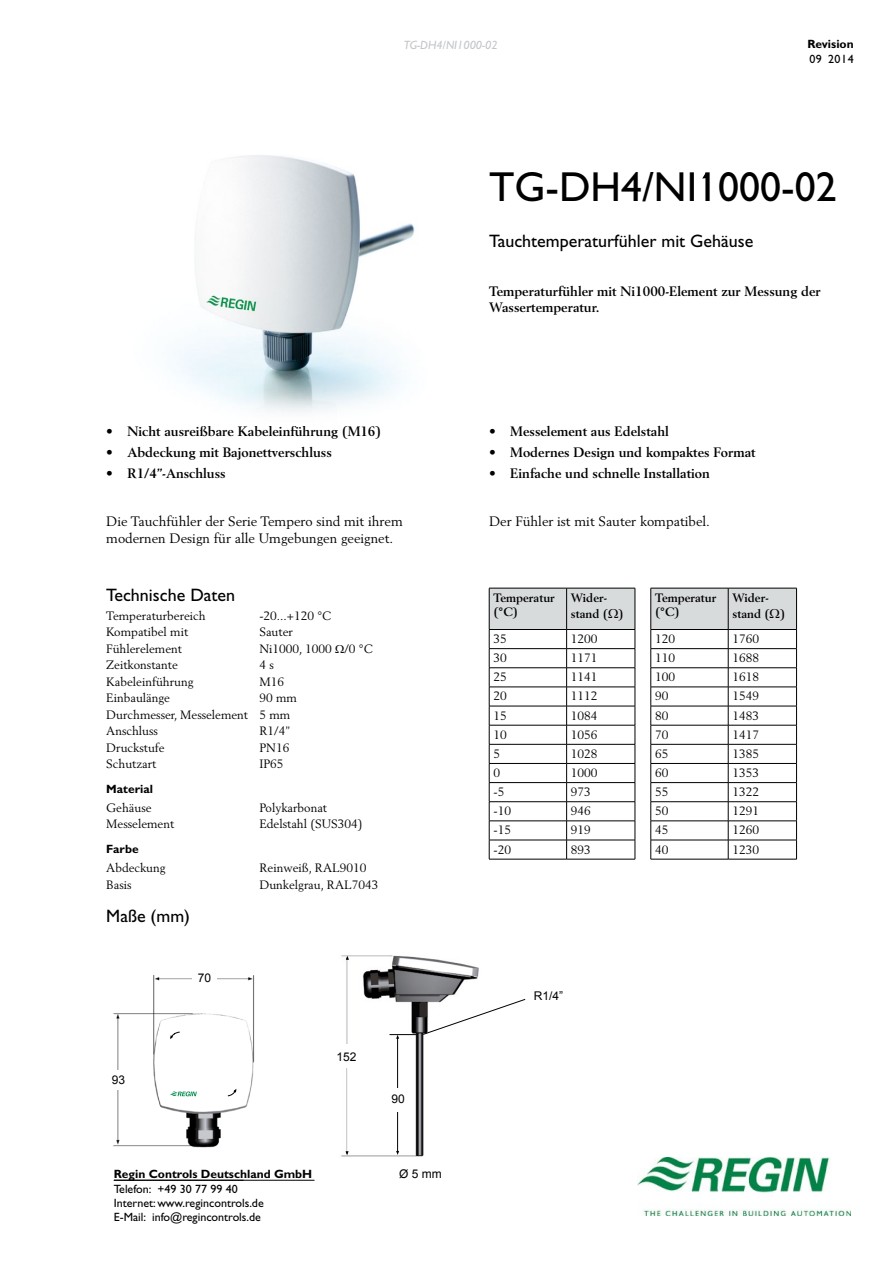
<style>
.page{position:relative;width:893px;height:1263px;background:#fff}
.page>*{position:absolute;margin:0;border:0;box-sizing:border-box;transform-origin:0 0}
.H_gill{font:42px "Gill Sans";color:#000}
.H_gill_mid{font:18px "Gill Sans";color:#000}
.Table_Body{font:18px "Gill Sans";color:#000}
.body_2_tab{font:18px "Gill Sans";color:#000}
.H_berling_small_bold{font:700 13.5px/15.8px "Berling";color:#000}
.body{font:13.5px/16.5px "Berling";color:#000}
.body_2_tab-2{font:12px "Berling";color:#000}
.body-2{font:12px "Berling";color:#000}
.t1{font:12px/14.4px "Gill Sans";color:#000}
.berling_bold_small{font:700 12px/14.4px "Berling";color:#000}
.H_gill_bold_small{font:700 12px "Gill Sans";color:#000}
.body_2_tab-3{font:12px "Arial";color:#000}
.t2{font:italic 12px "Gill Sans";color:#c3c5c8}
.t3{font:6.75px "Gill Sans";color:#000}
</style>
<div class="page">
<img style="left:638px;top:1158px;width:213px;height:58px">
<hr style="left:114px;top:1180px;width:200px;height:1px;background:#000">
<img style="left:341px;top:955px;width:138px;height:202px">
<img style="left:113px;top:975px;width:142px;height:173px">
<div style="left:104px;top:1070px;width:27px;height:20px;background:#fff"></div>
<div style="left:192px;top:968px;width:25px;height:20px;background:#fff"></div>
<svg style="left:170px;top:1091px;width:27px;height:5px"></svg>
<svg style="left:170px;top:1031px;width:11px;height:9px"></svg>
<svg style="left:227px;top:1088px;width:10px;height:9px"></svg>
<svg style="left:423px;top:999px;width:103px;height:36px"></svg>
<hr style="left:397px;top:1037px;width:1px;height:115px;background:#000">
<svg style="left:346px;top:1151px;width:3px;height:4px"></svg>
<svg style="left:389px;top:1034px;width:27px;height:5px"></svg>
<svg style="left:346px;top:956px;width:3px;height:4px"></svg>
<svg style="left:702px;top:172px;width:7px;height:7px"></svg>
<hr style="left:489px;top:859px;width:78px;height:1px;background:#000">
<hr style="left:567px;top:859px;width:68px;height:1px;background:#000">
<hr style="left:651px;top:859px;width:77px;height:1px;background:#000">
<hr style="left:728px;top:859px;width:69px;height:1px;background:#000">
<div style="left:333px;top:1044px;width:29px;height:24px;background:#fff"></div>
<div style="left:383px;top:1088px;width:29px;height:24px;background:#fff"></div>
<img style="left:174px;top:155px;width:241px;height:257px">
<svg style="left:489px;top:588px;width:147px;height:271px"></svg>
<svg style="left:650px;top:588px;width:147px;height:271px"></svg>
<p class="t2" style="left:404px;top:39px;width:95px">TG-DH4/NI1000-02</p>
<p class="H_gill_bold_small" style="left:807px;top:37px;width:48px">Revision</p>
<p class="t1" style="left:809px;top:51px;width:46px">09 2014</p>
<p class="H_gill" style="left:489px;top:163px;width:349px">TG-DH4/NI1000-02</p>
<p class="H_gill_mid" style="left:489px;top:231px;width:266px">Tauchtemperaturfühler mit Gehäuse</p>
<p class="H_berling_small_bold" style="left:106px;top:424px;width:276px">• Nicht ausreißbare Kabeleinführung (M16)</p>
<p class="H_berling_small_bold" style="left:106px;top:445px;width:227px">• Abdeckung mit Bajonettverschluss</p>
<p class="H_berling_small_bold" style="left:106px;top:465px;width:121px">• R1/4”-Anschluss</p>
<p class="H_berling_small_bold" style="left:489px;top:283px;width:333px">Temperaturfühler mit Ni1000-Element zur Messung der<br>Wassertemperatur.</p>
<p class="H_berling_small_bold" style="left:489px;top:424px;width:181px">• Messelement aus Edelstahl</p>
<p class="H_berling_small_bold" style="left:489px;top:445px;width:268px">• Modernes Design und kompaktes Format</p>
<p class="H_berling_small_bold" style="left:489px;top:465px;width:222px">• Einfache und schnelle Installation</p>
<p class="body" style="left:106px;top:513px;width:298px">Die Tauchfühler der Serie Tempero sind mit ihrem modernen Design für alle Umgebungen geeignet.</p>
<p class="body" style="left:489px;top:513px;width:222px">Der Fühler ist mit Sauter kompatibel.</p>
<p class="Table_Body" style="left:106px;top:585px;width:130px">Technische Daten</p>
<p class="body_2_tab-2" style="left:106px;top:608px;width:101px">Temperaturbereich</p>
<p class="body_2_tab-2" style="left:259px;top:608px;width:74px">-20...+120 °C</p>
<p class="body_2_tab-2" style="left:106px;top:625px;width:84px">Kompatibel mit</p>
<p class="body_2_tab-2" style="left:259px;top:625px;width:35px">Sauter</p>
<p class="body_2_tab-2" style="left:106px;top:641px;width:77px">Fühlerelement</p>
<p class="body_2_tab-2" style="left:259px;top:641px;width:115px">Ni1000, 1000 /0 °C</p>
<p class="body_2_tab-2" style="left:106px;top:658px;width:73px">Zeitkonstante</p>
<p class="body_2_tab-2" style="left:259px;top:658px;width:16px">4 s</p>
<p class="body_2_tab-2" style="left:106px;top:674px;width:89px">Kabeleinführung</p>
<p class="body_2_tab-2" style="left:259px;top:674px;width:26px">M16</p>
<p class="body_2_tab-2" style="left:106px;top:691px;width:65px">Einbaulänge</p>
<p class="body_2_tab-2" style="left:259px;top:691px;width:39px">90 mm</p>
<p class="body_2_tab-2" style="left:106px;top:707px;width:185px">Durchmesser, Messelement 5 mm</p>
<p class="body_2_tab-2" style="left:106px;top:724px;width:53px">Anschluss</p>
<p class="body_2_tab-2" style="left:259px;top:724px;width:32px">R1/4”</p>
<p class="body_2_tab-2" style="left:106px;top:740px;width:60px">Druckstufe</p>
<p class="body_2_tab-2" style="left:259px;top:740px;width:32px">PN16</p>
<p class="body_2_tab-2" style="left:106px;top:757px;width:52px">Schutzart</p>
<p class="body_2_tab-2" style="left:259px;top:757px;width:26px">IP65</p>
<p class="H_gill_bold_small" style="left:106px;top:782px;width:48px">Material</p>
<p class="body_2_tab-2" style="left:106px;top:800px;width:47px">Gehäuse</p>
<p class="body_2_tab-2" style="left:259px;top:800px;width:69px">Polykarbonat</p>
<p class="body_2_tab-2" style="left:106px;top:817px;width:69px">Messelement</p>
<p class="body_2_tab-2" style="left:259px;top:817px;width:105px">Edelstahl (SUS304)</p>
<p class="H_gill_bold_small" style="left:106px;top:842px;width:34px">Farbe</p>
<p class="body_2_tab-2" style="left:106px;top:860px;width:61px">Abdeckung</p>
<p class="body_2_tab-2" style="left:259px;top:860px;width:108px">Reinweiß, RAL9010</p>
<p class="body_2_tab-2" style="left:106px;top:877px;width:27px">Basis</p>
<p class="body_2_tab-2" style="left:259px;top:877px;width:120px">Dunkelgrau, RAL7043</p>
<p class="body_2_tab" style="left:106px;top:905px;width:85px">Maße (mm)</p>
<p class="body_2_tab-3" style="left:198px;top:969px;width:15px">70</p>
<p class="body_2_tab-3" style="left:112px;top:1072px;width:15px">93</p>
<p class="body_2_tab-3" style="left:337px;top:1048px;width:22px">152</p>
<p class="t3" style="left:342px;top:1053px;width:12px">152</p>
<p class="H_gill_bold_small" style="left:114px;top:1167px;width:200px">Regin Controls Deutschland GmbH</p>
<p class="t1" style="left:114px;top:1181px;width:151px">Telefon: +49 30 77 99 40<br>Internet:www.regincontrols.de<br>E-Mail: info@regincontrols.de</p>
<p class="body_2_tab-3" style="left:391px;top:1090px;width:15px">90</p>
<p class="body_2_tab-3" style="left:399px;top:1165px;width:44px">Ø 5 mm</p>
<p class="berling_bold_small" style="left:493px;top:590px;width:63px">Temperatur (°C)</p>
<p class="berling_bold_small" style="left:571px;top:589px;width:54px;line-height:16.2px">Wider&shy;stand ( )</p>
<p class="body-2" style="left:493px;top:631px;width:15px">35</p>
<p class="body-2" style="left:571px;top:631px;width:28px">1200</p>
<p class="body-2" style="left:493px;top:651px;width:15px">30</p>
<p class="body-2" style="left:571px;top:651px;width:28px">1171</p>
<p class="body-2" style="left:493px;top:670px;width:15px">25</p>
<p class="body-2" style="left:571px;top:670px;width:28px">1141</p>
<p class="body-2" style="left:493px;top:689px;width:15px">20</p>
<p class="body-2" style="left:571px;top:689px;width:28px">1112</p>
<p class="body-2" style="left:493px;top:708px;width:15px">15</p>
<p class="body-2" style="left:571px;top:708px;width:28px">1084</p>
<p class="body-2" style="left:493px;top:727px;width:15px">10</p>
<p class="body-2" style="left:571px;top:727px;width:28px">1056</p>
<p class="body-2" style="left:493px;top:746px;width:8px">5</p>
<p class="body-2" style="left:571px;top:746px;width:28px">1028</p>
<p class="body-2" style="left:493px;top:765px;width:8px">0</p>
<p class="body-2" style="left:571px;top:765px;width:28px">1000</p>
<p class="body-2" style="left:493px;top:785px;width:12px">-5</p>
<p class="body-2" style="left:571px;top:785px;width:22px">973</p>
<p class="body-2" style="left:493px;top:804px;width:19px">-10</p>
<p class="body-2" style="left:571px;top:804px;width:22px">946</p>
<p class="body-2" style="left:493px;top:823px;width:19px">-15</p>
<p class="body-2" style="left:571px;top:823px;width:22px">919</p>
<p class="body-2" style="left:493px;top:842px;width:19px">-20</p>
<p class="body-2" style="left:571px;top:842px;width:22px">893</p>
<p class="berling_bold_small" style="left:655px;top:590px;width:63px">Temperatur (°C)</p>
<p class="berling_bold_small" style="left:732px;top:589px;width:54px;line-height:16.2px">Wider&shy;stand ( )</p>
<p class="body-2" style="left:655px;top:631px;width:22px">120</p>
<p class="body-2" style="left:732px;top:631px;width:28px">1760</p>
<p class="body-2" style="left:655px;top:651px;width:22px">110</p>
<p class="body-2" style="left:732px;top:651px;width:28px">1688</p>
<p class="body-2" style="left:655px;top:670px;width:22px">100</p>
<p class="body-2" style="left:732px;top:670px;width:28px">1618</p>
<p class="body-2" style="left:655px;top:689px;width:15px">90</p>
<p class="body-2" style="left:732px;top:689px;width:28px">1549</p>
<p class="body-2" style="left:655px;top:708px;width:15px">80</p>
<p class="body-2" style="left:732px;top:708px;width:28px">1483</p>
<p class="body-2" style="left:655px;top:727px;width:15px">70</p>
<p class="body-2" style="left:732px;top:727px;width:28px">1417</p>
<p class="body-2" style="left:655px;top:746px;width:15px">65</p>
<p class="body-2" style="left:732px;top:746px;width:28px">1385</p>
<p class="body-2" style="left:655px;top:765px;width:15px">60</p>
<p class="body-2" style="left:732px;top:765px;width:28px">1353</p>
<p class="body-2" style="left:655px;top:785px;width:15px">55</p>
<p class="body-2" style="left:732px;top:785px;width:28px">1322</p>
<p class="body-2" style="left:655px;top:804px;width:15px">50</p>
<p class="body-2" style="left:732px;top:804px;width:28px">1291</p>
<p class="body-2" style="left:655px;top:823px;width:15px">45</p>
<p class="body-2" style="left:732px;top:823px;width:28px">1260</p>
<p class="body-2" style="left:655px;top:842px;width:15px">40</p>
<p class="body-2" style="left:732px;top:842px;width:28px">1230</p>
<p class="body_2_tab-3" style="left:534px;top:987px;width:31px">R1/4”</p>
</div>
